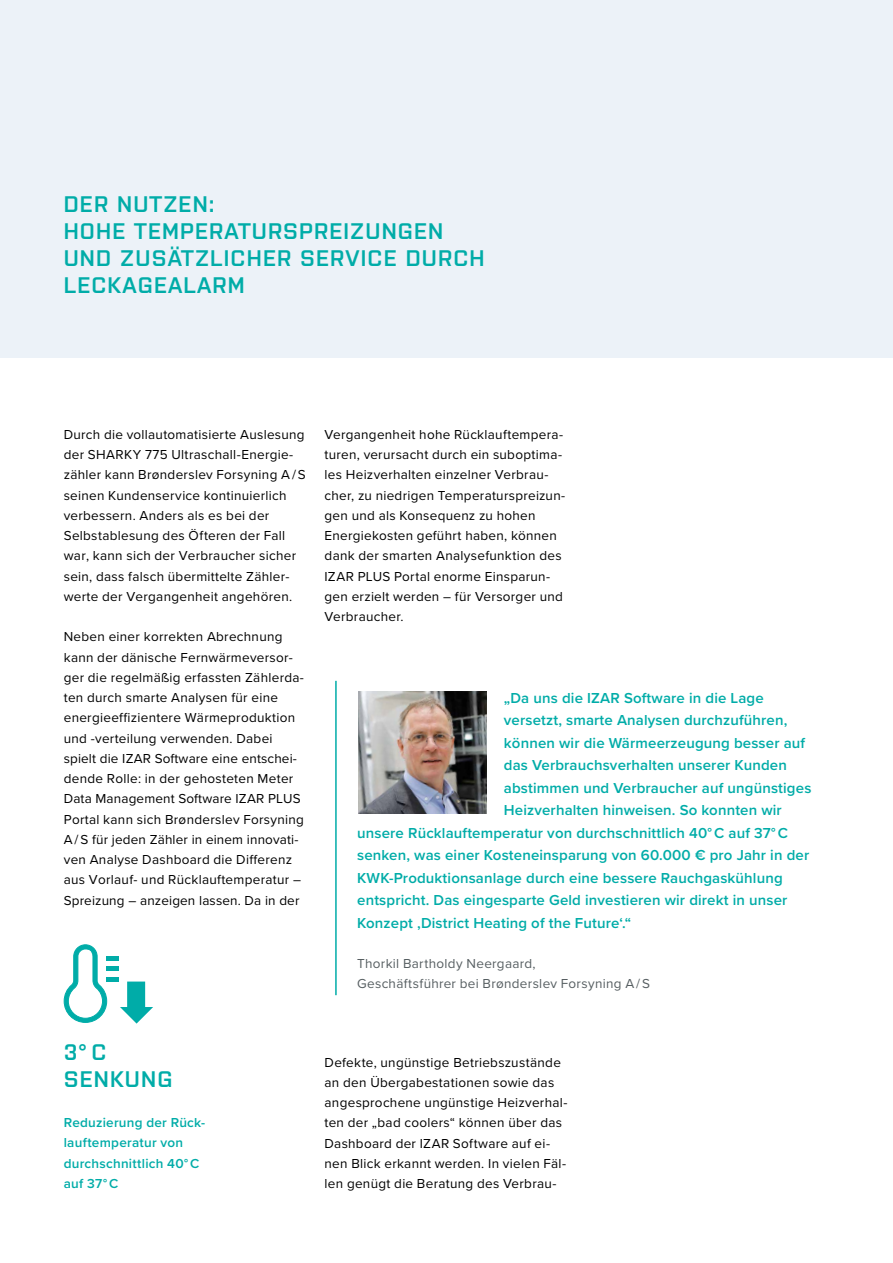
<style>
.page{position:relative;width:893px;height:1263px;background:#fff}
.page>*{position:absolute;margin:0;border:0;box-sizing:border-box;transform-origin:0 0}
.t1{font:600 22.5px/27px "Purista";letter-spacing:.05em;color:#00aca8}
.t2{font:600 15px "Proxima Nova";letter-spacing:.01em;color:#00aca8}
.t3{font:13.5px/20.2px "Proxima Nova";letter-spacing:.02em;color:#000}
.t4{font:13.5px/20.2px "Proxima Nova";letter-spacing:.025em;color:#565e61}
.t5{font:600 13.5px/20.2px "Proxima Nova";letter-spacing:.02em;color:#00aca8}
</style>
<div class="page">
<div style="left:0;top:0;width:893px;height:358px;background:#ecf2f8"></div>
<hr style="left:335px;top:681px;width:2px;height:314px;background:#00aca8">
<svg style="left:63px;top:944px;width:44px;height:79px"></svg>
<hr style="left:106px;top:956px;width:13px;height:4px;background:#00aca8">
<hr style="left:106px;top:967px;width:13px;height:4px;background:#00aca8">
<div style="left:106px;top:977px;width:13px;height:5px;background:#00aca8"></div>
<div style="left:127px;top:981px;width:18px;height:29px;background:#00aca8"></div>
<svg style="left:120px;top:1007px;width:33px;height:16px"></svg>
<img style="left:359px;top:691px;width:128px;height:123px">
<h1 class="t1" style="left:64px;top:189px;width:422px">DER NUTZEN:<br>HOHE TEMPERATURSPREIZUNGEN<br>UND ZUSÄTZLICHER SERVICE DURCH<br>LECKAGEALARM</h1>
<p class="t3" style="left:64px;top:424px;width:244px">Durch die vollautomatisierte Auslesung der SHARKY 775 Ultraschall-Energie&shy;zähler kann Brønderslev Forsyning A / S seinen Kundenservice kontinuierlich verbessern. Anders als es bei der Selbstablesung des Öfteren der Fall war, kann sich der Verbraucher sicher sein, dass falsch übermittelte Zähler&shy;werte der Vergangenheit angehören.</p>
<p class="t3" style="left:64px;top:626px;width:242px">Neben einer korrekten Abrechnung kann der dänische Fernwärmeversor&shy;ger die regelmäßig erfassten Zählerda&shy;ten durch smarte Analysen für eine energieeffizientere Wärmeproduktion und -verteilung verwenden. Dabei spielt die IZAR Software eine entschei&shy;dende Rolle: in der gehosteten Meter Data Management Software IZAR PLUS Portal kann sich Brønderslev Forsyning A / S für jeden Zähler in einem innovati&shy;ven Analyse Dashboard die Differenz aus Vorlauf- und Rücklauftemperatur – Spreizung – anzeigen lassen. Da in der</p>
<p class="t3" style="left:325px;top:424px;width:242px">Vergangenheit hohe Rücklauftempera&shy;turen, verursacht durch ein suboptima&shy;les Heizverhalten einzelner Verbrau&shy;cher, zu niedrigen Temperaturspreizun&shy;gen und als Konsequenz zu hohen Energiekosten geführt haben, können dank der smarten Analysefunktion des IZAR PLUS Portal enorme Einsparun&shy;gen erzielt werden – für Versorger und Verbraucher.</p>
<p class="t2" style="left:504px;top:686px;width:261px">„Da uns die IZAR Software in die Lage</p>
<p class="t2" style="left:504px;top:709px;width:285px">versetzt, smarte Analysen durchzuführen,</p>
<p class="t2" style="left:504px;top:731px;width:303px">können wir die Wärmeerzeugung besser auf</p>
<p class="t2" style="left:504px;top:754px;width:284px">das Verbrauchsverhalten unserer Kunden</p>
<p class="t2" style="left:504px;top:776px;width:309px">abstimmen und Verbraucher auf ungünstiges</p>
<p class="t2" style="left:504px;top:799px;width:279px">Heizverhalten hinweisen. So konnten wir</p>
<p class="t2" style="left:357px;top:821px;width:432px">unsere Rücklauftemperatur von durchschnittlich 40° C auf 37° C</p>
<p class="t2" style="left:357px;top:844px;width:454px">senken, was einer Kosteneinsparung von 60.000 € pro Jahr in der</p>
<p class="t2" style="left:357px;top:866px;width:427px">KWK-Produktionsanlage durch eine bessere Rauchgaskühlung</p>
<p class="t2" style="left:357px;top:889px;width:432px">entspricht. Das eingesparte Geld investieren wir direkt in unser</p>
<p class="t2" style="left:357px;top:911px;width:276px">Konzept ‚District Heating of the Future‘.“</p>
<p class="t4" style="left:357px;top:953px;width:294px">Thorkil Bartholdy Neergaard,<br>Geschäftsführer bei Brønderslev Forsyning A / S</p>
<h1 class="t1" style="left:64px;top:1036px;width:110px">3°C<br>SENKUNG</h1>
<p class="t5" style="left:64px;top:1112px;width:143px">Reduzierung der Rück&shy;lauftemperatur von durchschnittlich 40° C auf 37° C</p>
<p class="t3" style="left:325px;top:1051px;width:244px">Defekte, ungünstige Betriebszustände an den Übergabestationen sowie das angesprochene ungünstige Heizverhal&shy;ten der „bad coolers“ können über das Dashboard der IZAR Software auf ei&shy;nen Blick erkannt werden. In vielen Fäl&shy;len genügt die Beratung des Verbrau-</p>
</div>
